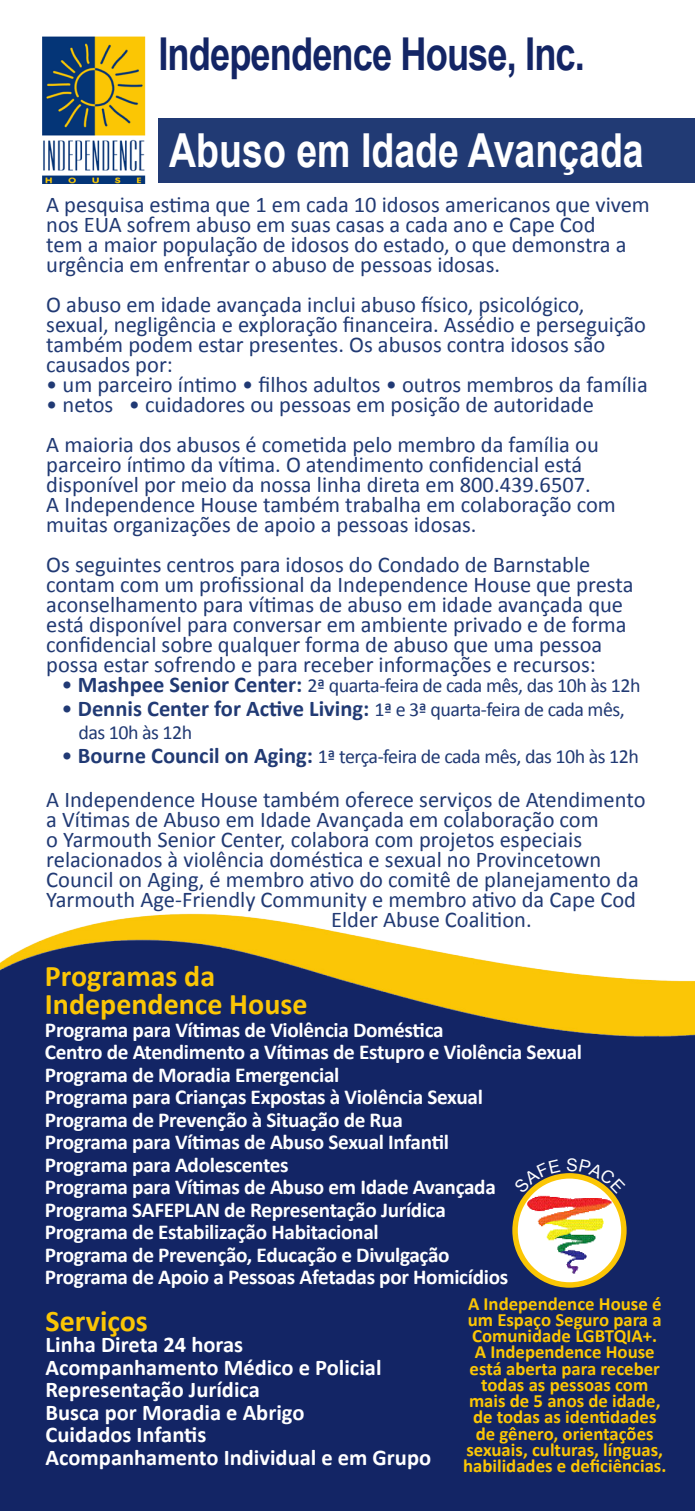
<style>
.page{position:relative;width:695px;height:1511px;background:#fff}
.page>*{position:absolute;margin:0;border:0;box-sizing:border-box;transform-origin:0 0}
.t1{font:700 47px "Arial";color:#fff;scale:.8 1}
.t2{font:700 45.25px "Arial";letter-spacing:-.025em;color:#132565;scale:.8 1}
.t3{font:700 30px/28.8px "Calibri";color:#fbc605}
.t4{font:22.5px/20px "Calibri";color:#213a74}
.t5{font:700 22.5px "Calibri";color:#fff}
.t6{font:700 22.5px "Calibri";color:#213a74}
.t7{font:700 21.25px "Calibri";letter-spacing:-.015em;color:#fff}
.t8{font:20px "Calibri";letter-spacing:-.025em;color:#213a74}
.t9{font:700 18.75px/16.2px "Calibri";color:#fbc605;text-align:center}
.s1{font-size:22.5px}
.s2{font-weight:700;font-size:22.5px}
.s3{font-weight:400}
.s4{font-weight:400;font-size:20px}
</style>
<div class="page">
<div style="left:158px;top:118px;width:537px;height:64px;background:#213a74"></div>
<img style="left:42px;top:37px;width:103px;height:147px">
<div style="left:0;top:1013px;width:695px;height:497px;background:#132565"></div>
<img style="left:0;top:913px;width:695px;height:123px">
<svg style="left:515px;top:1175px;width:109px;height:109px"></svg>
<img style="left:524px;top:1183px;width:90px;height:93px">
<div style="left:512px;top:1172px;width:114px;height:115px;border:5px solid #fbc605;border-radius:50%"></div>
<svg style="left:524px;top:1173px;width:37px;height:19px"></svg>
<svg style="left:567px;top:1172px;width:47px;height:21px"></svg>
<p class="t2" style="left:158px;top:24px;width:534px">Independence House, Inc.</p>
<p class="t1" style="left:169px;top:119px;width:595px">Abuso em Idade Avançada</p>
<p class="t4" style="left:46px;top:195px;width:605px">A pesquisa estima que 1 em cada 10 idosos americanos que vivem nos EUA sofrem abuso em suas casas a cada ano e Cape Cod<br>tem a maior população de idosos do estado, o que demonstra a urgência em enfrentar o abuso de pessoas idosas.</p>
<p class="t4" style="left:46px;top:295px;width:601px">O abuso em idade avançada inclui abuso físico, psicológico, sexual, negligência e exploração financeira. Assédio e perseguição também podem estar presentes. Os abusos contra idosos são causados por:</p>
<p class="t4" style="left:46px;top:375px;width:603px">• um parceiro íntimo • filhos adultos • outros membros da família</p>
<p class="t4" style="left:46px;top:395px;width:549px">• netos • cuidadores ou pessoas em posição de autoridade</p>
<p class="t4" style="left:46px;top:435px;width:554px">A maioria dos abusos é cometida pelo membro da família ou parceiro íntimo da vítima. O atendimento confidencial está disponível por meio da nossa linha direta em 800.439.6507.</p>
<p class="t4" style="left:46px;top:495px;width:571px">A Independence House também trabalha em colaboração com muitas organizações de apoio a pessoas idosas.</p>
<p class="t4" style="left:46px;top:555px;width:589px">Os seguintes centros para idosos do Condado de Barnstable contam com um profissional da Independence House que presta aconselhamento para vítimas de abuso em idade avançada que está disponível para conversar em ambiente privado e de forma confidencial sobre qualquer forma de abuso que uma pessoa possa estar sofrendo e para receber informações e recursos:</p>
<p class="t8" style="left:62px;top:673px;width:581px"><span class="s1">•</span> <span class="s2">Mashpee Senior Center:</span> 2ª quarta-feira de cada mês, das 10h às 12h</p>
<p class="t6" style="left:62px;top:694px;width:565px"><span class="s3">•</span> Dennis Center for Active Living: <span class="s4">1ª e 3ª quarta-feira de cada mês,</span></p>
<p class="t8" style="left:78px;top:720px;width:115px">das 10h às 12h</p>
<p class="t8" style="left:62px;top:743px;width:579px"><span class="s1">•</span> <span class="s2">Bourne Council on Aging:</span> 1ª terça-feira de cada mês, das 10h às 12h</p>
<p class="t4" style="left:46px;top:789px;width:601px">A Independence House também oferece serviços de Atendimento</p>
<p class="t4" style="left:46px;top:809px;width:554px">a Vítimas de Abuso em Idade Avançada em colaboração com</p>
<p class="t4" style="left:46px;top:829px;width:537px">o Yarmouth Senior Center, colabora com projetos especiais</p>
<p class="t4" style="left:46px;top:849px;width:556px">relacionados à violência doméstica e sexual no Provincetown</p>
<p class="t4" style="left:46px;top:869px;width:594px">Council on Aging, é membro ativo do comitê de planejamento da</p>
<p class="t4" style="left:46px;top:889px;width:591px">Yarmouth Age-Friendly Community e membro ativo da Cape Cod</p>
<p class="t4" style="left:331px;top:909px;width:202px">Elder Abuse Coalition.</p>
<p class="t3" style="left:45px;top:961px;width:264px">Programas da<br>Independence House</p>
<p class="t7" style="left:45px;top:1016px;width:400px">Programa para Vítimas de Violência Doméstica</p>
<p class="t7" style="left:45px;top:1038px;width:539px">Centro de Atendimento a Vítimas de Estupro e Violência Sexual</p>
<p class="t7" style="left:45px;top:1061px;width:296px">Programa de Moradia Emergencial</p>
<p class="t7" style="left:45px;top:1083px;width:439px">Programa para Crianças Expostas à Violência Sexual</p>
<p class="t7" style="left:45px;top:1106px;width:359px">Programa de Prevenção à Situação de Rua</p>
<p class="t7" style="left:45px;top:1128px;width:406px">Programa para Vítimas de Abuso Sexual Infantil</p>
<p class="t7" style="left:45px;top:1151px;width:245px">Programa para Adolescentes</p>
<p class="t7" style="left:45px;top:1173px;width:452px">Programa para Vítimas de Abuso em Idade Avançada</p>
<p class="t7" style="left:45px;top:1196px;width:402px">Programa SAFEPLAN de Representação Jurídica</p>
<p class="t7" style="left:45px;top:1218px;width:335px">Programa de Estabilização Habitacional</p>
<p class="t7" style="left:45px;top:1241px;width:406px">Programa de Prevenção, Educação e Divulgação</p>
<p class="t7" style="left:45px;top:1263px;width:465px">Programa de Apoio a Pessoas Afetadas por Homicídios</p>
<p class="t3" style="left:46px;top:1305px;width:104px">Serviços</p>
<p class="t5" style="left:46px;top:1330px;width:199px">Linha Direta 24 horas</p>
<p class="t5" style="left:46px;top:1352px;width:337px">Acompanhamento Médico e Policial</p>
<p class="t5" style="left:46px;top:1375px;width:216px">Representação Jurídica</p>
<p class="t5" style="left:46px;top:1397px;width:260px">Busca por Moradia e Abrigo</p>
<p class="t5" style="left:46px;top:1420px;width:162px">Cuidados Infantis</p>
<p class="t5" style="left:46px;top:1442px;width:387px">Acompanhamento Individual e em Grupo</p>
<p class="t9" style="left:463px;top:1295px;width:205px">A Independence House é um Espaço Seguro para a<br>Comunidade LGBTQIA+.<br>A Independence House está aberta para receber todas as pessoas com mais de 5 anos de idade, de todas as identidades de gênero, orientações sexuais, culturas, línguas, habilidades e deficiências.</p>
</div>
